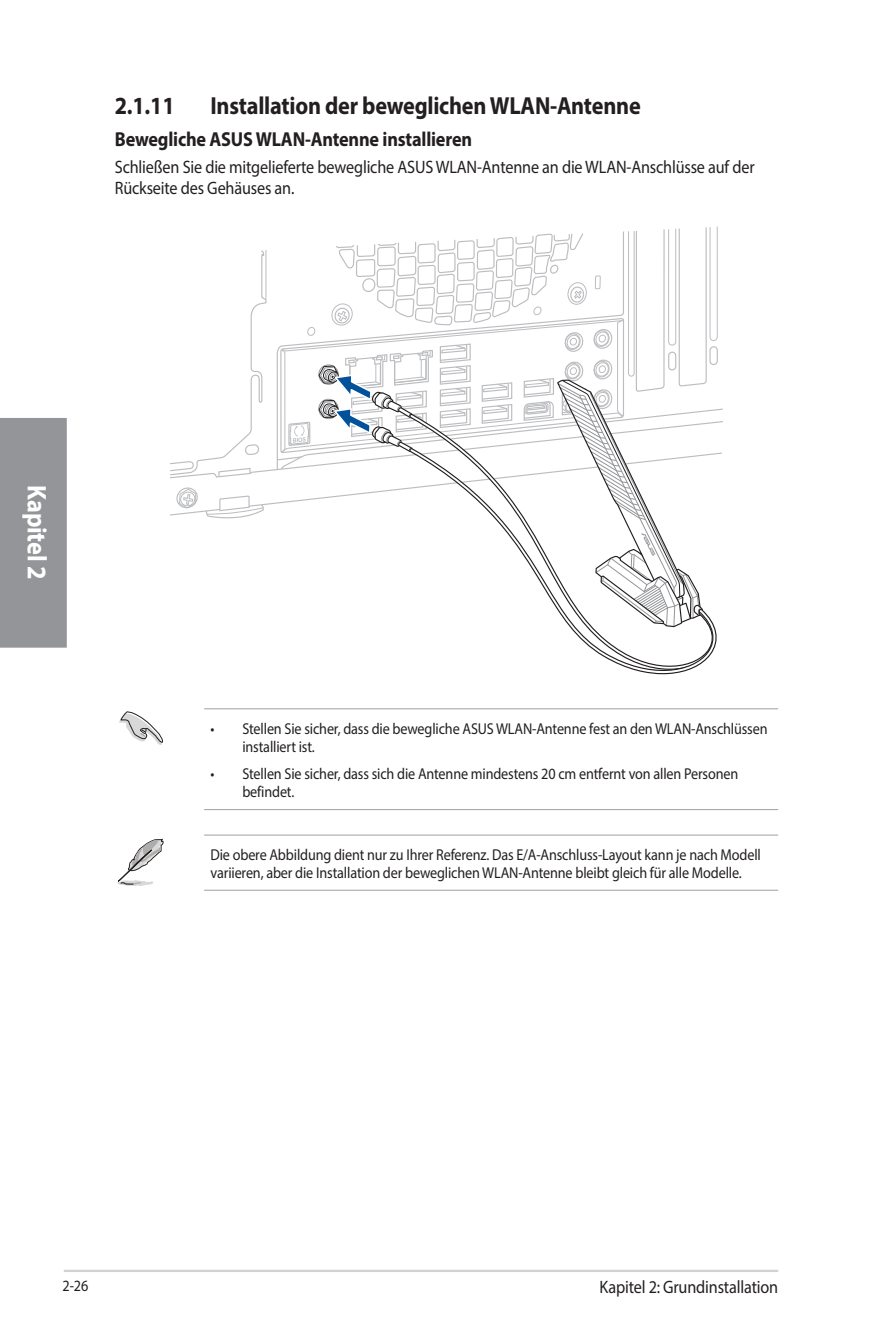
<style>
.page{position:relative;width:893px;height:1340px;background:#fff}
.page>*{position:absolute;margin:0;border:0;box-sizing:border-box;transform-origin:0 0}
.t1{font:700 27px "Myriad Pro";letter-spacing:-.01em;color:#fff;scale:.9 1}
.t2{font:700 24.75px "Myriad Pro";letter-spacing:-.01em;color:#231f20;scale:.9 1}
.t3{font:700 20.25px "Myriad Pro";letter-spacing:-.01em;color:#231f20;scale:.9 1}
.t4{font:18px/21.6px "Myriad Pro";letter-spacing:-.01em;color:#231f20;scale:.9 1}
.t5{font:15.75px/18px "Myriad Pro";letter-spacing:-.01em;color:#231f20;scale:.9 1}
</style>
<div class="page">
<hr style="left:64px;top:1269px;width:714px;height:2px;background:#d1d2d4">
<div style="left:0;top:418px;width:67px;height:229px;background:#939598"></div>
<hr style="left:204px;top:708px;width:574px;height:1px;background:#a8a9ad">
<hr style="left:204px;top:809px;width:574px;height:1px;background:#a8a9ad">
<hr style="left:204px;top:834px;width:574px;height:1px;background:#a8a9ad">
<hr style="left:204px;top:889px;width:574px;height:1px;background:#a8a9ad">
<svg style="left:119px;top:711px;width:44px;height:34px"></svg>
<svg style="left:117px;top:838px;width:47px;height:48px"></svg>
<svg style="left:170px;top:226px;width:553px;height:293px"></svg>
<svg style="left:408px;top:413px;width:311px;height:34px"></svg>
<svg style="left:408px;top:447px;width:312px;height:228px"></svg>
<h2 class="t2" style="left:115px;top:90px;width:68px">2.1.11</h2>
<h2 class="t2" style="left:210px;top:90px;width:480px">Installation der beweglichen WLAN-Antenne</h2>
<p class="t3" style="left:115px;top:126px;width:398px">Bewegliche ASUS WLAN-Antenne installieren</p>
<p class="t4" style="left:115px;top:156px;width:712px">Schließen Sie die mitgelieferte bewegliche ASUS WLAN-Antenne an die WLAN-Anschlüsse auf der<br>Rückseite des Gehäuses an.</p>
<h1 class="t1" style="left:54px;top:485px;width:106px;rotate:90deg">Kapitel 2</h1>
<p class="t5" style="left:242px;top:719px;width:585px;text-indent:-32px">• Stellen Sie sicher, dass die bewegliche ASUS WLAN-Antenne fest an den WLAN-Anschlüssen installiert ist.</p>
<p class="t5" style="left:242px;top:764px;width:552px;text-indent:-32px">• Stellen Sie sicher, dass sich die Antenne mindestens 20 cm entfernt von allen Personen befindet.</p>
<p class="t5" style="left:210px;top:845px;width:613px">Die obere Abbildung dient nur zu Ihrer Referenz. Das E/A-Anschluss-Layout kann je nach Modell variieren, aber die Installation der beweglichen WLAN-Antenne bleibt gleich für alle Modelle.</p>
<p class="t5" style="left:63px;top:1276px;width:30px">2-26</p>
<p class="t4" style="left:600px;top:1275px;width:200px">Kapitel 2: Grundinstallation</p>
</div>
